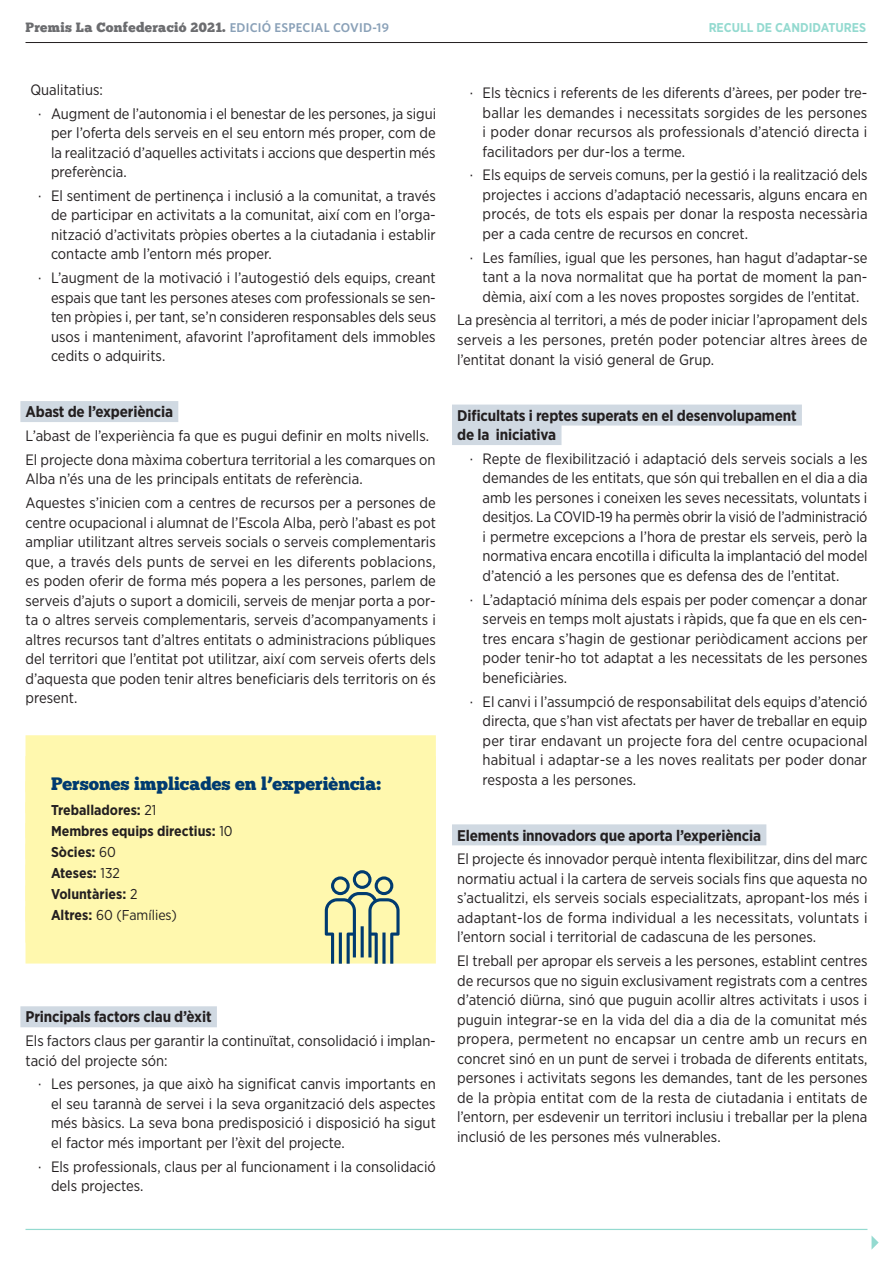
<style>
.page{position:relative;width:893px;height:1263px;background:#fff}
.page>*{position:absolute;margin:0;border:0;box-sizing:border-box;transform-origin:0 0}
._06__Text_fitxa_fina{font:18px "Chunk Five";color:#003b70}
._01_TITOLET_2{font:700 15.45px "Gotham Narrow";letter-spacing:-.01em;color:#231f20}
.List_Paragraph{font:15px/19.5px "Gotham Narrow";color:#231f20;text-align:justify}
._06__Text_fitxa_fina-2{font:700 14.25px "Gotham Narrow";color:#231f20}
._06__Text_fitxa_fina-3{font:14.25px "Gotham Narrow";color:#231f20}
.t1{font:13.5px "Chunk Five";letter-spacing:.02em;color:#6c6d70}
.t2{font:700 12.75px "Gotham Narrow";color:#94dad0}
.s1{font-family:"Whitney HTF";font-weight:600;font-size:12.75px;color:#8aa1b8}
.s2{font-weight:400}
.s3{font-weight:700}
</style>
<div class="page">
<hr style="left:26px;top:1229px;width:841px;height:1px;background:#94dad0">
<svg style="left:871px;top:1235px;width:8px;height:14px"></svg>
<hr style="left:26px;top:42px;width:841px;height:1px;background:#231f20">
<div style="left:20px;top:401px;width:158px;height:21px;background:#d0d9e2"></div>
<div style="left:26px;top:735px;width:410px;height:57px;background:#fff8ae"></div>
<div style="left:26px;top:781px;width:410px;height:57px;background:#fff8ae"></div>
<div style="left:26px;top:823px;width:410px;height:57px;background:#fff8ae"></div>
<div style="left:26px;top:865px;width:410px;height:57px;background:#fff8ae"></div>
<div style="left:26px;top:906px;width:410px;height:57px;background:#fff8ae"></div>
<div style="left:20px;top:1006px;width:197px;height:21px;background:#d0d9e2"></div>
<div style="left:452px;top:405px;width:350px;height:21px;background:#d0d9e2"></div>
<div style="left:452px;top:424px;width:109px;height:21px;background:#d0d9e2"></div>
<div style="left:452px;top:824px;width:314px;height:21px;background:#d0d9e2"></div>
<svg style="left:325px;top:870px;width:75px;height:94px"></svg>
<p class="t1" style="left:26px;top:19px;width:365px">Premis La Confederació 2021. <span class="s1">EDICIÓ ESPECIAL COVID-19</span></p>
<p class="t2" style="left:709px;top:20px;width:159px">RECULL DE CANDIDATURES</p>
<p class="List_Paragraph" style="left:30px;top:80px;width:74px">Qualitatius:</p>
<p class="List_Paragraph" style="left:51px;top:103px;width:387px;text-indent:-13px">· Augment de l’autonomia i el benestar de les persones, ja sigui per l’oferta dels serveis en el seu entorn més proper, com de la realització d’aquelles activitats i accions que despertin més preferència.</p>
<p class="List_Paragraph" style="left:51px;top:186px;width:386px;text-indent:-13px">· El sentiment de pertinença i inclusió a la comunitat, a través de participar en activitats a la comunitat, així com en l’orga· nització d’activitats pròpies obertes a la ciutadania i establir contacte amb l’entorn més proper.</p>
<p class="List_Paragraph" style="left:51px;top:268px;width:387px;text-indent:-13px">· L’augment de la motivació i l’autogestió dels equips, creant espais que tant les persones ateses com professionals se sen· ten pròpies i, per tant, se’n consideren responsables dels seus usos i manteniment, afavorint l’aprofitament dels immobles cedits o adquirits.</p>
<p class="_01_TITOLET_2" style="left:26px;top:402px;width:149px">Abast de l’experiència</p>
<p class="List_Paragraph" style="left:26px;top:426px;width:405px">L’abast de l’experiència fa que es pugui definir en molts nivells.</p>
<p class="List_Paragraph" style="left:26px;top:449px;width:412px">El projecte dona màxima cobertura territorial a les comarques on<br>Alba n’és una de les principals entitats de referència.</p>
<p class="List_Paragraph" style="left:26px;top:493px;width:412px">Aquestes s’inicien com a centres de recursos per a persones de centre ocupacional i alumnat de l’Escola Alba, però l’abast es pot ampliar utilitzant altres serveis socials o serveis complementaris que, a través dels punts de servei en les diferents poblacions, es poden oferir de forma més popera a les persones, parlem de serveis d’ajuts o suport a domicili, serveis de menjar porta a por· ta o altres serveis complementaris, serveis d’acompanyaments i altres recursos tant d’altres entitats o administracions públiques del territori que l’entitat pot utilitzar, així com serveis oferts dels d’aquesta que poden tenir altres beneficiaris dels territoris on és present.</p>
<p class="_06__Text_fitxa_fina" style="left:51px;top:773px;width:331px">Persones implicades en l’experiència:</p>
<p class="_06__Text_fitxa_fina-2" style="left:51px;top:801px;width:107px">Treballadores: <span class="s2">21</span></p>
<p class="_06__Text_fitxa_fina-2" style="left:51px;top:822px;width:183px">Membres equips directius: <span class="s2">10</span></p>
<p class="_06__Text_fitxa_fina-2" style="left:51px;top:843px;width:66px">Sòcies: <span class="s2">60</span></p>
<p class="_06__Text_fitxa_fina-2" style="left:51px;top:864px;width:70px">Ateses: <span class="s2">132</span></p>
<p class="_06__Text_fitxa_fina-2" style="left:51px;top:885px;width:88px">Voluntàries: <span class="s2">2</span></p>
<p class="_06__Text_fitxa_fina-3" style="left:51px;top:906px;width:127px"><span class="s3">Altres:</span> 60 (Famílies)</p>
<p class="_01_TITOLET_2" style="left:26px;top:1007px;width:188px">Principals factors clau d’èxit</p>
<p class="List_Paragraph" style="left:26px;top:1031px;width:412px">Els factors claus per garantir la continuïtat, consolidació i implan· tació del projecte són:</p>
<p class="List_Paragraph" style="left:51px;top:1074px;width:386px;text-indent:-13px">· Les persones, ja que això ha significat canvis importants en el seu tarannà de servei i la seva organització dels aspectes més bàsics. La seva bona predisposició i disposició ha sigut el factor més important per l’èxit del projecte.</p>
<p class="List_Paragraph" style="left:51px;top:1156px;width:386px;text-indent:-13px">· Els professionals, claus per al funcionament i la consolidació dels projectes.</p>
<p class="List_Paragraph" style="left:483px;top:83px;width:386px;text-indent:-13px">· Els tècnics i referents de les diferents d’àrees, per poder tre· ballar les demandes i necessitats sorgides de les persones i poder donar recursos als professionals d’atenció directa i facilitadors per dur-los a terme.</p>
<p class="List_Paragraph" style="left:483px;top:165px;width:386px;text-indent:-13px">· Els equips de serveis comuns, per la gestió i la realització dels projectes i accions d’adaptació necessaris, alguns encara en procés, de tots els espais per donar la resposta necessària per a cada centre de recursos en concret.</p>
<p class="List_Paragraph" style="left:483px;top:247px;width:386px;text-indent:-13px">· Les famílies, igual que les persones, han hagut d’adaptar-se tant a la nova normalitat que ha portat de moment la pan· dèmia, així com a les noves propostes sorgides de l’entitat.</p>
<p class="List_Paragraph" style="left:457px;top:310px;width:412px">La presència al territori, a més de poder iniciar l’apropament dels serveis a les persones, pretén poder potenciar altres àrees de l’entitat donant la visió general de Grup.</p>
<p class="_01_TITOLET_2" style="left:457px;top:405px;width:341px">Dificultats i reptes superats en el desenvolupament</p>
<p class="_01_TITOLET_2" style="left:457px;top:425px;width:101px">de la iniciativa</p>
<p class="List_Paragraph" style="left:483px;top:449px;width:387px;text-indent:-13px">· Repte de flexibilització i adaptació dels serveis socials a les demandes de les entitats, que són qui treballen en el dia a dia amb les persones i coneixen les seves necessitats, voluntats i desitjos. La COVID-19 ha permès obrir la visió de l’administració i permetre excepcions a l’hora de prestar els serveis, però la normativa encara encotilla i dificulta la implantació del model d’atenció a les persones que es defensa des de l’entitat.</p>
<p class="List_Paragraph" style="left:483px;top:589px;width:387px;text-indent:-13px">· L’adaptació mínima dels espais per poder començar a donar serveis en temps molt ajustats i ràpids, que fa que en els cen· tres encara s’hagin de gestionar periòdicament accions per poder tenir-ho tot adaptat a les necessitats de les persones beneficiàries.</p>
<p class="List_Paragraph" style="left:483px;top:691px;width:386px;text-indent:-13px">· El canvi i l’assumpció de responsabilitat dels equips d’atenció directa, que s’han vist afectats per haver de treballar en equip per tirar endavant un projecte fora del centre ocupacional habitual i adaptar-se a les noves realitats per poder donar resposta a les persones.</p>
<p class="_01_TITOLET_2" style="left:457px;top:825px;width:305px">Elements innovadors que aporta l’experiència</p>
<p class="List_Paragraph" style="left:457px;top:849px;width:412px">El projecte és innovador perquè intenta flexibilitzar, dins del marc normatiu actual i la cartera de serveis socials fins que aquesta no s’actualitzi, els serveis socials especialitzats, apropant-los més i adaptant-los de forma individual a les necessitats, voluntats i l’entorn social i territorial de cadascuna de les persones.</p>
<p class="List_Paragraph" style="left:457px;top:951px;width:412px">El treball per apropar els serveis a les persones, establint centres de recursos que no siguin exclusivament registrats com a centres d’atenció diürna, sinó que puguin acollir altres activitats i usos i puguin integrar-se en la vida del dia a dia de la comunitat més propera, permetent no encapsar un centre amb un recurs en concret sinó en un punt de servei i trobada de diferents entitats, persones i activitats segons les demandes, tant de les persones de la pròpia entitat com de la resta de ciutadania i entitats de l’entorn, per esdevenir un territori inclusiu i treballar per la plena inclusió de les persones més vulnerables.</p>
</div>
